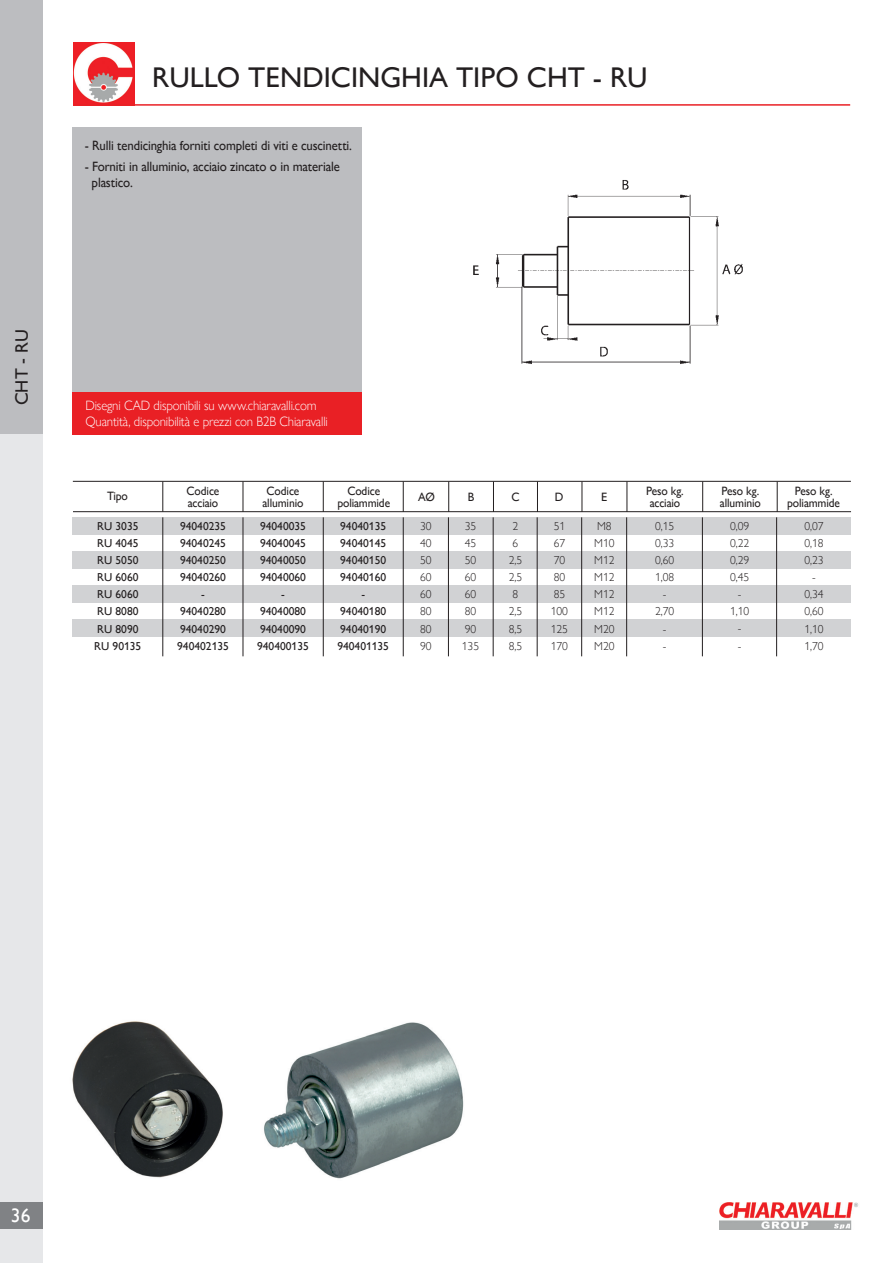
<style>
.page{position:relative;width:893px;height:1263px;background:#fff}
.page>*{position:absolute;margin:0;border:0;box-sizing:border-box;transform-origin:0 0}
.t1{font:500 28.5px "Gill Sans Nova";color:#231f20}
.t2{font:500 19.5px "Gill Sans Nova";color:#fff}
.t3{font:500 18px "Gill Sans Nova";color:#231f20}
.t4{font:300 13.5px "Gill Sans Nova";letter-spacing:-.01em;color:#fff;scale:.95 1}
.t5{font:500 13.5px "Gill Sans Nova";letter-spacing:-.01em;color:#231f20;scale:.95 1}
.t6{font:500 13.5px "Gill Sans Nova";letter-spacing:-.01em;color:#231f20;scale:.94 1}
.t7{font:500 12.15px "Gill Sans Nova";letter-spacing:-.01em;color:#231f20;scale:.95 1}
.t8{font:500 12.15px "Gill Sans Nova";letter-spacing:-.01em;color:#231f20}
.t9{font:500 11.55px "Gill Sans Nova";color:#231f20}
.t10{font:300 11.55px "Gill Sans Nova";color:#231f20}
</style>
<div class="page">
<div style="left:73px;top:517px;width:778px;height:17px;background:#d1d2d4"></div>
<div style="left:73px;top:551px;width:778px;height:18px;background:#d1d2d4"></div>
<div style="left:73px;top:586px;width:778px;height:17px;background:#d1d2d4"></div>
<div style="left:73px;top:620px;width:778px;height:17px;background:#d1d2d4"></div>
<img style="left:73px;top:42px;width:61px;height:62px">
<hr style="left:73px;top:104px;width:777px;height:2px;background:#e92025">
<div style="left:0;top:0;width:43px;height:435px;background:#bcbdc0"></div>
<div style="left:0;top:435px;width:43px;height:828px;background:#e6e7e9"></div>
<div style="left:73px;top:392px;width:289px;height:43px;background:#e92025"></div>
<div style="left:73px;top:127px;width:289px;height:265px;background:#bcbdc0"></div>
<hr style="left:73px;top:481px;width:778px;height:1px;background:#231f20">
<hr style="left:73px;top:511px;width:778px;height:1px;background:#231f20">
<hr style="left:163px;top:481px;width:1px;height:31px;background:#231f20">
<hr style="left:163px;top:517px;width:1px;height:139px;background:#231f20">
<hr style="left:243px;top:481px;width:1px;height:31px;background:#231f20">
<hr style="left:243px;top:517px;width:1px;height:139px;background:#231f20">
<hr style="left:323px;top:481px;width:1px;height:31px;background:#231f20">
<hr style="left:323px;top:517px;width:1px;height:139px;background:#231f20">
<hr style="left:403px;top:482px;width:1px;height:30px;background:#231f20">
<hr style="left:403px;top:517px;width:1px;height:139px;background:#231f20">
<hr style="left:448px;top:481px;width:1px;height:31px;background:#231f20">
<hr style="left:448px;top:517px;width:1px;height:139px;background:#231f20">
<hr style="left:493px;top:481px;width:1px;height:31px;background:#231f20">
<hr style="left:493px;top:517px;width:1px;height:139px;background:#231f20">
<hr style="left:537px;top:481px;width:1px;height:31px;background:#231f20">
<hr style="left:537px;top:517px;width:1px;height:139px;background:#231f20">
<hr style="left:582px;top:481px;width:1px;height:31px;background:#231f20">
<hr style="left:581px;top:517px;width:1px;height:139px;background:#231f20">
<hr style="left:627px;top:481px;width:1px;height:31px;background:#231f20">
<hr style="left:626px;top:517px;width:1px;height:139px;background:#231f20">
<hr style="left:776px;top:517px;width:1px;height:139px;background:#231f20">
<hr style="left:702px;top:481px;width:1px;height:31px;background:#231f20">
<hr style="left:702px;top:517px;width:1px;height:139px;background:#231f20">
<hr style="left:777px;top:481px;width:1px;height:31px;background:#231f20">
<img style="left:72px;top:1021px;width:151px;height:157px">
<img style="left:264px;top:1022px;width:200px;height:157px">
<img style="left:473px;top:180px;width:270px;height:184px">
<div style="left:0;top:1203px;width:43px;height:26px;background:#808285"></div>
<img style="left:719px;top:1202px;width:140px;height:28px">
<p class="t3" style="left:11px;top:405px;width:78px;rotate:-90deg">CHT - RU</p>
<p class="t1" style="left:152px;top:60px;width:497px">RULLO TENDICINGHIA TIPO CHT - RU</p>
<p class="t6" style="left:85px;top:137px;width:286px">- Rulli tendicinghia forniti completi di viti e cuscinetti.</p>
<p class="t5" style="left:85px;top:158px;width:270px">- Forniti in alluminio, acciaio zincato o in materiale</p>
<p class="t5" style="left:92px;top:175px;width:45px">plastico.</p>
<p class="t4" style="left:85px;top:397px;width:245px">Disegni CAD disponibili su www.chiaravalli.com</p>
<p class="t4" style="left:85px;top:413px;width:257px">Quantità, disponibilità e prezzi con B2B Chiaravalli</p>
<p class="t7" style="left:107px;top:488px;width:23px">Tipo</p>
<p class="t7" style="left:187px;top:483px;width:36px">Codice</p>
<p class="t7" style="left:188px;top:496px;width:34px">acciaio</p>
<p class="t7" style="left:267px;top:483px;width:36px">Codice</p>
<p class="t7" style="left:263px;top:495px;width:45px">alluminio</p>
<p class="t7" style="left:347px;top:483px;width:36px">Codice</p>
<p class="t7" style="left:337px;top:495px;width:57px">poliammide</p>
<p class="t7" style="left:418px;top:490px;width:19px">AØ</p>
<p class="t7" style="left:468px;top:490px;width:8px">B</p>
<p class="t7" style="left:511px;top:490px;width:10px">C</p>
<p class="t7" style="left:555px;top:490px;width:11px">D</p>
<p class="t8" style="left:601px;top:490px;width:8px">E</p>
<p class="t7" style="left:646px;top:483px;width:41px">Peso kg.</p>
<p class="t7" style="left:650px;top:495px;width:34px">acciaio</p>
<p class="t7" style="left:721px;top:483px;width:41px">Peso kg.</p>
<p class="t7" style="left:720px;top:495px;width:45px">alluminio</p>
<p class="t7" style="left:795px;top:483px;width:41px">Peso kg.</p>
<p class="t7" style="left:787px;top:496px;width:57px">poliammide</p>
<p class="t9" style="left:97px;top:519px;width:43px">RU 3035</p>
<p class="t9" style="left:97px;top:536px;width:43px">RU 4045</p>
<p class="t9" style="left:97px;top:553px;width:43px">RU 5050</p>
<p class="t9" style="left:97px;top:570px;width:43px">RU 6060</p>
<p class="t9" style="left:97px;top:587px;width:43px">RU 6060</p>
<p class="t9" style="left:97px;top:604px;width:43px">RU 8080</p>
<p class="t9" style="left:97px;top:622px;width:43px">RU 8090</p>
<p class="t9" style="left:94px;top:639px;width:49px">RU 90135</p>
<p class="t9" style="left:180px;top:519px;width:47px">94040235</p>
<p class="t9" style="left:180px;top:536px;width:47px">94040245</p>
<p class="t9" style="left:180px;top:553px;width:47px">94040250</p>
<p class="t9" style="left:180px;top:570px;width:47px">94040260</p>
<p class="t9" style="left:201px;top:587px;width:5px">-</p>
<p class="t9" style="left:180px;top:604px;width:47px">94040280</p>
<p class="t9" style="left:180px;top:622px;width:47px">94040290</p>
<p class="t9" style="left:177px;top:639px;width:53px">940402135</p>
<p class="t9" style="left:260px;top:519px;width:47px">94040035</p>
<p class="t9" style="left:260px;top:536px;width:47px">94040045</p>
<p class="t9" style="left:260px;top:553px;width:47px">94040050</p>
<p class="t9" style="left:260px;top:570px;width:47px">94040060</p>
<p class="t9" style="left:281px;top:587px;width:5px">-</p>
<p class="t9" style="left:260px;top:604px;width:47px">94040080</p>
<p class="t9" style="left:260px;top:622px;width:47px">94040090</p>
<p class="t9" style="left:257px;top:639px;width:53px">940400135</p>
<p class="t9" style="left:340px;top:519px;width:47px">94040135</p>
<p class="t9" style="left:340px;top:536px;width:47px">94040145</p>
<p class="t9" style="left:340px;top:553px;width:47px">94040150</p>
<p class="t9" style="left:340px;top:570px;width:47px">94040160</p>
<p class="t9" style="left:361px;top:587px;width:5px">-</p>
<p class="t9" style="left:340px;top:604px;width:47px">94040180</p>
<p class="t9" style="left:340px;top:622px;width:47px">94040190</p>
<p class="t9" style="left:337px;top:639px;width:53px">940401135</p>
<p class="t10" style="left:420px;top:519px;width:13px">30</p>
<p class="t10" style="left:420px;top:536px;width:13px">40</p>
<p class="t10" style="left:420px;top:553px;width:13px">50</p>
<p class="t10" style="left:420px;top:570px;width:13px">60</p>
<p class="t10" style="left:420px;top:587px;width:13px">60</p>
<p class="t10" style="left:420px;top:604px;width:13px">80</p>
<p class="t10" style="left:420px;top:622px;width:13px">80</p>
<p class="t10" style="left:420px;top:639px;width:13px">90</p>
<p class="t10" style="left:465px;top:519px;width:13px">35</p>
<p class="t10" style="left:465px;top:536px;width:13px">45</p>
<p class="t10" style="left:465px;top:553px;width:13px">50</p>
<p class="t10" style="left:465px;top:570px;width:13px">60</p>
<p class="t10" style="left:465px;top:587px;width:13px">60</p>
<p class="t10" style="left:465px;top:604px;width:13px">80</p>
<p class="t10" style="left:465px;top:622px;width:13px">90</p>
<p class="t10" style="left:462px;top:639px;width:19px">135</p>
<p class="t10" style="left:513px;top:519px;width:7px">2</p>
<p class="t10" style="left:513px;top:536px;width:7px">6</p>
<p class="t10" style="left:509px;top:553px;width:15px">2,5</p>
<p class="t10" style="left:509px;top:570px;width:15px">2,5</p>
<p class="t10" style="left:513px;top:587px;width:7px">8</p>
<p class="t10" style="left:509px;top:604px;width:15px">2,5</p>
<p class="t10" style="left:509px;top:622px;width:15px">8,5</p>
<p class="t10" style="left:509px;top:639px;width:15px">8,5</p>
<p class="t10" style="left:554px;top:519px;width:13px">51</p>
<p class="t10" style="left:554px;top:536px;width:13px">67</p>
<p class="t10" style="left:554px;top:553px;width:13px">70</p>
<p class="t10" style="left:554px;top:570px;width:13px">80</p>
<p class="t10" style="left:554px;top:587px;width:13px">85</p>
<p class="t10" style="left:551px;top:604px;width:19px">100</p>
<p class="t10" style="left:551px;top:622px;width:19px">125</p>
<p class="t10" style="left:551px;top:639px;width:19px">170</p>
<p class="t10" style="left:597px;top:519px;width:16px">M8</p>
<p class="t10" style="left:594px;top:536px;width:22px">M10</p>
<p class="t10" style="left:594px;top:553px;width:22px">M12</p>
<p class="t10" style="left:594px;top:570px;width:22px">M12</p>
<p class="t10" style="left:594px;top:587px;width:22px">M12</p>
<p class="t10" style="left:594px;top:604px;width:22px">M12</p>
<p class="t10" style="left:594px;top:622px;width:22px">M20</p>
<p class="t10" style="left:594px;top:639px;width:22px">M20</p>
<p class="t10" style="left:655px;top:519px;width:21px">0,15</p>
<p class="t10" style="left:655px;top:536px;width:21px">0,33</p>
<p class="t10" style="left:655px;top:553px;width:21px">0,60</p>
<p class="t10" style="left:655px;top:570px;width:21px">1,08</p>
<p class="t10" style="left:663px;top:587px;width:5px">-</p>
<p class="t10" style="left:655px;top:604px;width:21px">2,70</p>
<p class="t10" style="left:663px;top:622px;width:5px">-</p>
<p class="t10" style="left:663px;top:639px;width:5px">-</p>
<p class="t10" style="left:730px;top:519px;width:21px">0,09</p>
<p class="t10" style="left:730px;top:536px;width:21px">0,22</p>
<p class="t10" style="left:730px;top:553px;width:21px">0,29</p>
<p class="t10" style="left:730px;top:570px;width:21px">0,45</p>
<p class="t10" style="left:738px;top:587px;width:5px">-</p>
<p class="t10" style="left:730px;top:604px;width:21px">1,10</p>
<p class="t10" style="left:738px;top:621px;width:5px">-</p>
<p class="t10" style="left:738px;top:639px;width:5px">-</p>
<p class="t10" style="left:804px;top:519px;width:21px">0,07</p>
<p class="t10" style="left:804px;top:536px;width:21px">0,18</p>
<p class="t10" style="left:804px;top:553px;width:21px">0,23</p>
<p class="t10" style="left:812px;top:570px;width:5px">-</p>
<p class="t10" style="left:804px;top:587px;width:21px">0,34</p>
<p class="t10" style="left:804px;top:604px;width:21px">0,60</p>
<p class="t10" style="left:804px;top:622px;width:21px">1,10</p>
<p class="t10" style="left:804px;top:639px;width:21px">1,70</p>
<p class="t2" style="left:11px;top:1203px;width:21px">36</p>
</div>
